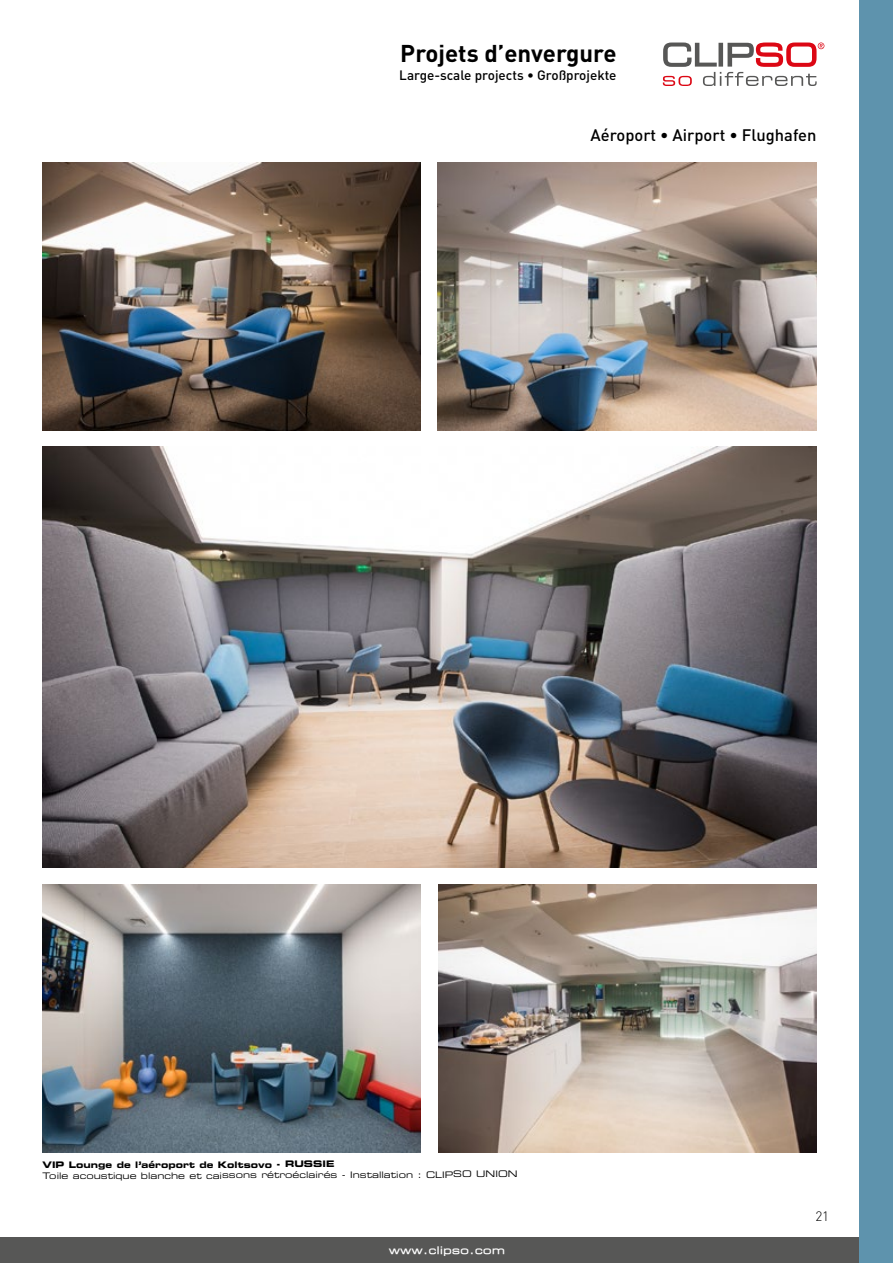
<style>
.page{position:relative;width:893px;height:1263px;background:#fff}
.page>*{position:absolute;margin:0;border:0;box-sizing:border-box;transform-origin:0 0}
.t1{font:700 24px "DIN";color:#000}
.t2{font:500 16.5px "DIN";color:#000}
.t3{font:500 13.5px "DIN";color:#000}
.t4{font:300 13.5px "DIN";color:#000}
.t5{font:10.35px "Eurostile Ext Two Med AF";letter-spacing:.05em;color:#fff}
.t6{font:9px "Eurostile Extended Two";letter-spacing:-.005em;color:#000}
.t7{font:9px "Eurostile Bold Extended Two";letter-spacing:-.005em;color:#000}
</style>
<div class="page">
<hr style="left:0;top:0;width:1px;height:1243px;background:#dadada">
<div style="left:0;top:1237px;width:893px;height:26px;background:#575756"></div>
<div style="left:859px;top:0;width:34px;height:1263px;background:#5e93ad"></div>
<svg style="left:663px;top:43px;width:161px;height:43px"></svg>
<img style="left:43px;top:162px;width:378px;height:268px">
<img style="left:438px;top:162px;width:378px;height:268px">
<img style="left:438px;top:884px;width:378px;height:268px">
<img style="left:43px;top:884px;width:378px;height:268px">
<img style="left:43px;top:447px;width:773px;height:421px">
<h1 class="t1" style="left:400px;top:38px;width:218px">Projets d’envergure</h1>
<h3 class="t3" style="left:399px;top:67px;width:219px">Large-scale projects • Großprojekte</h3>
<h2 class="t2" style="left:591px;top:125px;width:227px">Aéroport • Airport • Flughafen</h2>
<p class="t7" style="left:43px;top:1158px;width:294px">VIP Lounge de l’aéroport de Koltsovo - RUSSIE</p>
<p class="t6" style="left:43px;top:1169px;width:477px">Toile acoustique blanche et caissons rétroéclairés - Installation : CLIPSO UNION</p>
<p class="t5" style="left:389px;top:1243px;width:117px">www.clipso.com</p>
<h3 class="t4" style="left:815px;top:1207px;width:15px">21</h3>
</div>
